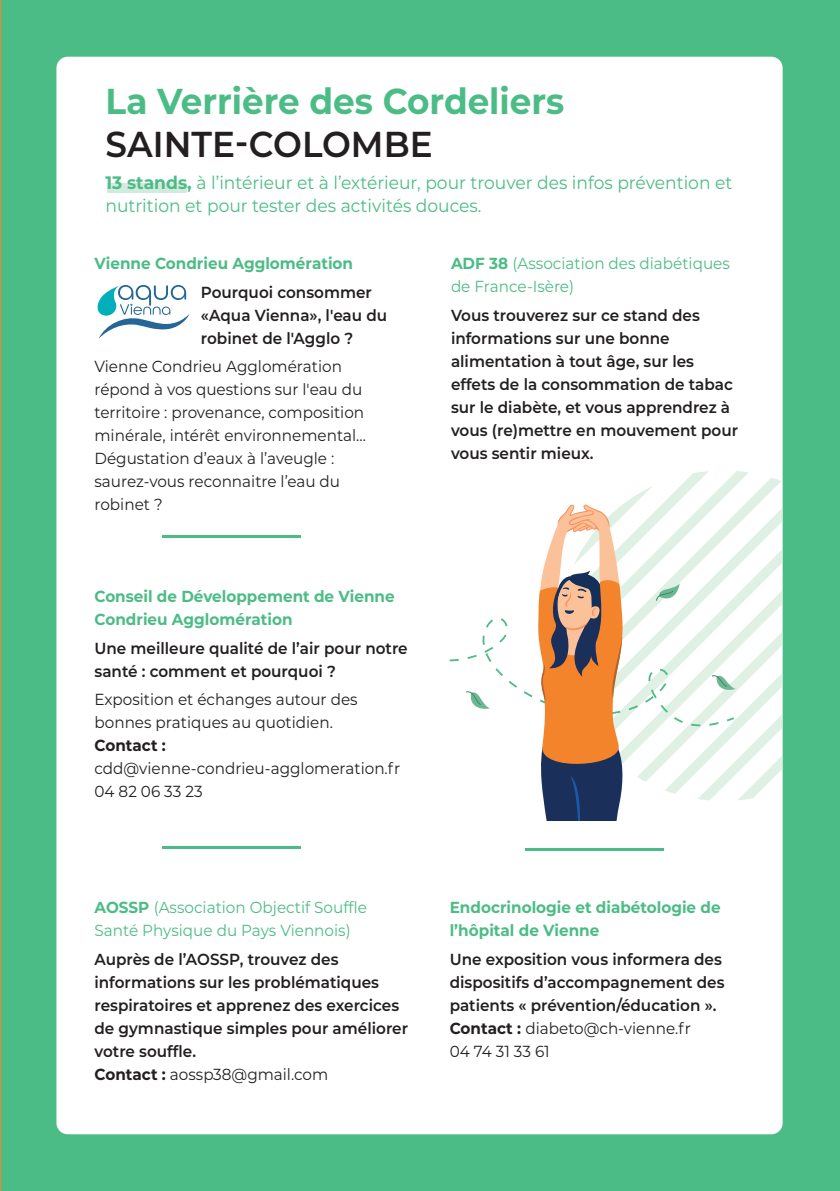
<style>
.page{position:relative;width:840px;height:1191px;background:#fff}
.page>*{position:absolute;margin:0;border:0;box-sizing:border-box;transform-origin:0 0}
.t1{font:700 36px "Montserrat";color:#4cbc86;scale:.95 1}
.t2{font:600 36px "Montserrat";color:#231f20;scale:.95 1}
.t3{font:18px/23px "Montserrat";color:#4cbc86;scale:.95 1}
.t4{font:600 16px/23px "Montserrat";color:#231f20;scale:.95 1}
.t5{font:16px/23px "Montserrat";color:#231f20;scale:.95 1}
.t6{font:700 16px/23px "Montserrat";color:#4cbc86;scale:.95 1}
.t7{font:16px/23px "Montserrat";color:#4cbc86;scale:.95 1}
.t8{font:700 16px "Montserrat";color:#231f20;scale:.95 1}
.s1{font-weight:700}
.s2{font-weight:400}
</style>
<div class="page">
<div style="left:1px;top:0;width:838px;height:1191px;background:#4cbc86"></div>
<hr style="left:0;top:0;width:1px;height:1191px;background:#f5852a">
<div style="left:56px;top:57px;width:726px;height:1077px;background:#fff;border-radius:11px"></div>
<svg style="left:449px;top:471px;width:334px;height:350px"></svg>
<hr style="left:163px;top:535px;width:137px;height:2px;background:#4cbc86">
<hr style="left:525px;top:848px;width:138px;height:2px;background:#4cbc86">
<hr style="left:163px;top:846px;width:137px;height:2px;background:#4cbc86">
<svg style="left:97px;top:285px;width:92px;height:54px"></svg>
<div style="left:107px;top:183px;width:80px;height:10px;background:#d3ebde"></div>
<h1 class="t1" style="left:105px;top:84px;width:484px">La Verrière des Cordeliers</h1>
<h1 class="t2" style="left:105px;top:127px;width:346px">SAINTE-COLOMBE</h1>
<p class="t3" style="left:105px;top:172px;width:661px"><span class="s1">13 stands,</span> à l’intérieur et à l’extérieur, pour trouver des infos prévention et nutrition et pour tester des activités douces.</p>
<p class="t6" style="left:94px;top:252px;width:273px">Vienne Condrieu Agglomération</p>
<p class="t4" style="left:201px;top:281px;width:197px">Pourquoi consommer «Aqua Vienna», l'eau du robinet de l'Agglo ?</p>
<p class="t5" style="left:94px;top:356px;width:287px">Vienne Condrieu Agglomération répond à vos questions sur l'eau du territoire : provenance, composition minérale, intérêt environnemental…<br>Dégustation d’eaux à l’aveugle : saurez-vous reconnaitre l’eau du robinet ?</p>
<p class="t6" style="left:94px;top:585px;width:317px">Conseil de Développement de Vienne<br>Condrieu Agglomération</p>
<p class="t4" style="left:94px;top:637px;width:331px">Une meilleure qualité de l’air pour notre santé : comment et pourquoi ?</p>
<p class="t5" style="left:94px;top:689px;width:278px">Exposition et échanges autour des bonnes pratiques au quotidien.</p>
<p class="t8" style="left:94px;top:738px;width:77px">Contact :</p>
<p class="t5" style="left:94px;top:758px;width:323px">cdd@vienne-condrieu-agglomeration.fr<br>04 82 06 33 23</p>
<p class="t7" style="left:94px;top:897px;width:288px"><span class="s1">AOSSP</span> (Association Objectif Souffle<br>Santé Physique du Pays Viennois)</p>
<p class="t4" style="left:94px;top:948px;width:331px">Auprès de l’AOSSP, trouvez des informations sur les problématiques respiratoires et apprenez des exercices de gymnastique simples pour améliorer votre souffle.<br><span class="s1">Contact :</span> <span class="s2">aossp38@gmail.com</span></p>
<p class="t7" style="left:450px;top:253px;width:295px"><span class="s1">ADF 38</span> (Association des diabétiques de France-Isère)</p>
<p class="t4" style="left:450px;top:304px;width:304px">Vous trouverez sur ce stand des informations sur une bonne alimentation à tout âge, sur les effets de la consommation de tabac sur le diabète, et vous apprendrez à vous (re)mettre en mouvement pour vous sentir mieux.</p>
<p class="t6" style="left:449px;top:896px;width:286px">Endocrinologie et diabétologie de l’hôpital de Vienne</p>
<p class="t4" style="left:449px;top:948px;width:290px">Une exposition vous informera des dispositifs d’accompagnement des patients « prévention/éducation ».<br><span class="s1">Contact :</span> <span class="s2">diabeto@ch-vienne.fr<br>04 74 31 33 61</span></p>
</div>
